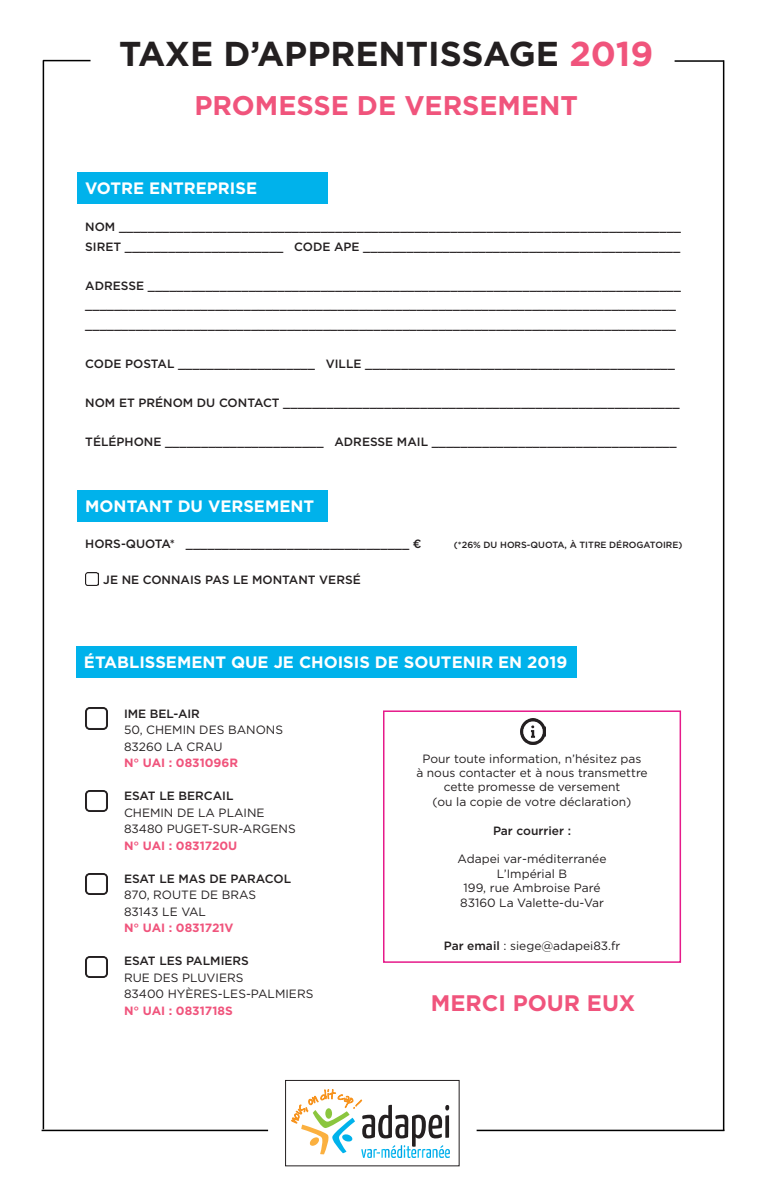
<style>
.page{position:relative;width:766px;height:1191px;background:#fff}
.page>*{position:absolute;margin:0;border:0;box-sizing:border-box;transform-origin:0 0}
.t1{font:700 34.5px "Gotham";color:#231f20}
.t2{font:700 27px "Gotham";color:#f0547c}
.t3{font:700 22.5px "Gotham";color:#f0547c}
.t4{font:700 16.5px "Gotham";color:#fff}
.t5{font:500 12px/19.5px "Gotham";color:#231f20}
.t6{font:12px/14.4px "Gotham";color:#231f20}
.t7{font:700 12px "Gotham";color:#f0547c}
.t8{font:500 9px "Gotham";color:#231f20}
.s1{color:#f0547c}
.s2{font-weight:500}
</style>
<div class="page">
<div style="left:77px;top:490px;width:250px;height:32px;background:#00b2eb"></div>
<div style="left:77px;top:172px;width:250px;height:32px;background:#00b2eb"></div>
<div style="left:77px;top:646px;width:500px;height:32px;background:#00b2eb"></div>
<hr style="left:674px;top:60px;width:49px;height:2px;background:#000">
<hr style="left:43px;top:60px;width:47px;height:1px;background:#000">
<hr style="left:42px;top:1129px;width:226px;height:2px;background:#000">
<hr style="left:476px;top:1129px;width:248px;height:2px;background:#000">
<hr style="left:43px;top:60px;width:1px;height:1069px;background:#000">
<hr style="left:722px;top:60px;width:2px;height:1070px;background:#000">
<div style="left:383px;top:710px;width:297px;height:252px;border:2px solid #e61a8a"></div>
<svg style="left:86px;top:573px;width:12px;height:12px"></svg>
<img style="left:86px;top:708px;width:21px;height:21px">
<img style="left:86px;top:790px;width:21px;height:21px">
<img style="left:86px;top:873px;width:21px;height:21px">
<img style="left:86px;top:956px;width:21px;height:21px">
<img style="left:520px;top:718px;width:25px;height:26px">
<svg style="left:291px;top:1089px;width:159px;height:69px"></svg>
<div style="left:285px;top:1080px;width:174px;height:86px;border:1px solid #231f20"></div>
<h1 class="t1" style="left:119px;top:31px;width:535px">TAXE D’APPRENTISSAGE <span class="s1">2019</span></h1>
<h2 class="t2" style="left:194px;top:88px;width:385px">PROMESSE DE VERSEMENT</h2>
<h3 class="t4" style="left:85px;top:177px;width:173px">VOTRE ENTREPRISE</h3>
<p class="t5" style="left:85px;top:217px;width:597px">NOM ______________________________________________________________________________<br>SIRET ______________________ CODE APE ____________________________________________</p>
<p class="t5" style="left:85px;top:275px;width:597px">ADRESSE __________________________________________________________________________ __________________________________________________________________________________ __________________________________________________________________________________</p>
<p class="t5" style="left:85px;top:353px;width:591px">CODE POSTAL ___________________ VILLE ___________________________________________</p>
<p class="t5" style="left:85px;top:392px;width:595px">NOM ET PRÉNOM DU CONTACT _______________________________________________________</p>
<p class="t5" style="left:85px;top:431px;width:592px">TÉLÉPHONE ______________________ ADRESSE MAIL __________________________________</p>
<h3 class="t4" style="left:85px;top:495px;width:230px">MONTANT DU VERSEMENT</h3>
<p class="t5" style="left:85px;top:534px;width:337px">HORS-QUOTA* _______________________________ €</p>
<p class="t8" style="left:454px;top:539px;width:230px">(*26% DU HORS-QUOTA, À TITRE DÉROGATOIRE)</p>
<p class="t5" style="left:103px;top:570px;width:259px">JE NE CONNAIS PAS LE MONTANT VERSÉ</p>
<h3 class="t4" style="left:84px;top:651px;width:485px">ÉTABLISSEMENT QUE JE CHOISIS DE SOUTENIR EN 2019</h3>
<p class="t5" style="left:124px;top:703px;width:77px">IME BEL-AIR</p>
<p class="t6" style="left:124px;top:721px;width:160px;line-height:16.5px">50, CHEMIN DES BANONS<br>83260 LA CRAU</p>
<p class="t7" style="left:124px;top:755px;width:116px">N° UAI : 0831096R</p>
<p class="t5" style="left:124px;top:786px;width:111px">ESAT LE BERCAIL</p>
<p class="t6" style="left:124px;top:804px;width:173px;line-height:16.5px">CHEMIN DE LA PLAINE<br>83480 PUGET-SUR-ARGENS</p>
<p class="t7" style="left:124px;top:837px;width:115px">N° UAI : 0831720U</p>
<p class="t5" style="left:124px;top:868px;width:168px">ESAT LE MAS DE PARACOL</p>
<p class="t6" style="left:124px;top:886px;width:133px;line-height:16.5px">870, ROUTE DE BRAS<br>83143 LE VAL</p>
<p class="t7" style="left:124px;top:920px;width:111px">N° UAI : 0831721V</p>
<p class="t5" style="left:124px;top:951px;width:126px">ESAT LES PALMIERS</p>
<p class="t6" style="left:124px;top:969px;width:191px;line-height:16.5px">RUE DES PLUVIERS<br>83400 HYÈRES-LES-PALMIERS</p>
<p class="t7" style="left:124px;top:1002px;width:110px">N° UAI : 0831718S</p>
<h3 class="t3" style="left:431px;top:987px;width:206px">MERCI POUR EUX</h3>
<p class="t6" style="left:416px;top:751px;width:233px;text-align:center">Pour toute information, n’hésitez pas<br>à nous contacter et à nous transmettre cette promesse de versement<br>(ou la copie de votre déclaration)</p>
<p class="t5" style="left:493px;top:820px;width:79px">Par courrier :</p>
<p class="t6" style="left:457px;top:851px;width:150px;text-align:center">Adapei var-méditerranée<br>L’Impérial B<br>199, rue Ambroise Paré<br>83160 La Valette-du-Var</p>
<p class="t6" style="left:443px;top:938px;width:178px"><span class="s2">Par email</span> : siege@adapei83.fr</p>
</div>
